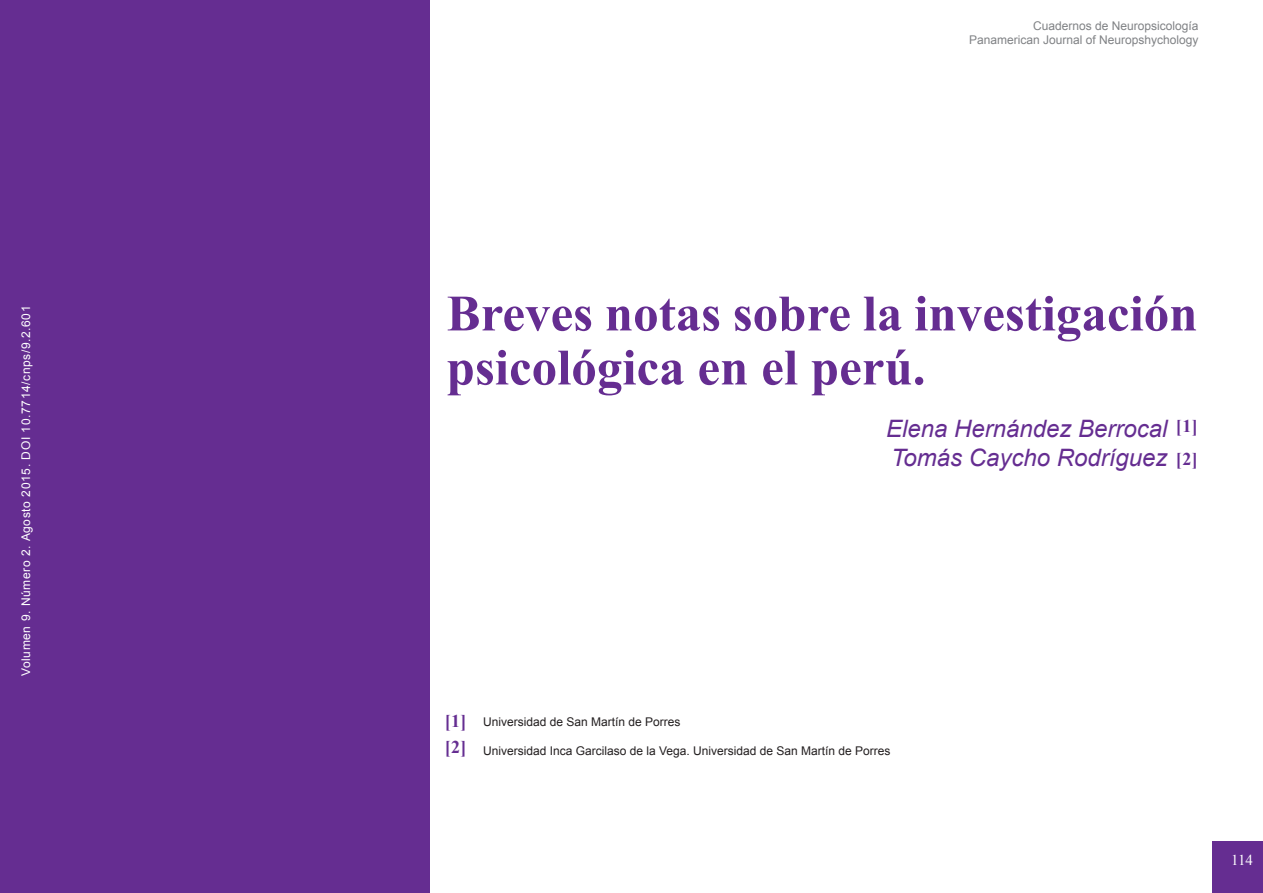
<style>
.page{position:relative;width:1263px;height:893px;background:#fff}
.page>*{position:absolute;margin:0;border:0;box-sizing:border-box;transform-origin:0 0}
.t1{font:700 51px/54px "Times New Roman";color:#652d91}
.t2{font:italic 24px/28.8px "Arial";color:#652d91}
.t3{font:700 18px/32.7px "Times New Roman";color:#652d91}
.t4{font:15px "Times New Roman";color:#fff}
.t5{font:12px "Arial";color:#231f20}
.t6{font:12px/14.4px "Arial";color:#808285;text-align:right}
.t7{font:12px "Arial";letter-spacing:.05em;color:#fff}
</style>
<div class="page">
<div style="left:0;top:0;width:430px;height:893px;background:#652d91"></div>
<div style="left:1212px;top:841px;width:51px;height:52px;background:#652d91"></div>
<p class="t7" style="left:18px;top:676px;width:372px;rotate:-90deg">Volumen 9. Número 2. Agosto 2015. DOI 10.7714/cnps/9.2.601</p>
<p class="t6" style="left:969px;top:19px;width:231px">Cuadernos de Neuropsicología<br>Panamerican Journal of Neuropshychology</p>
<h1 class="t1" style="left:447px;top:285px;width:752px">Breves notas sobre la investigación psicológica en el perú.</h1>
<h2 class="t2" style="left:886px;top:415px;width:283px">Elena Hernández Berrocal<br>Tomás Caycho Rodríguez</h2>
<h3 class="t3" style="left:1176px;top:409px;width:23px">[1] [2]</h3>
<h3 class="t3" style="left:445px;top:708px;width:23px;line-height:25.8px">[1] [2]</h3>
<p class="t5" style="left:483px;top:714px;width:199px">Universidad de San Martín de Porres</p>
<p class="t5" style="left:483px;top:743px;width:409px">Universidad Inca Garcilaso de la Vega. Universidad de San Martín de Porres</p>
<p class="t4" style="left:1231px;top:850px;width:23px">114</p>
</div>
